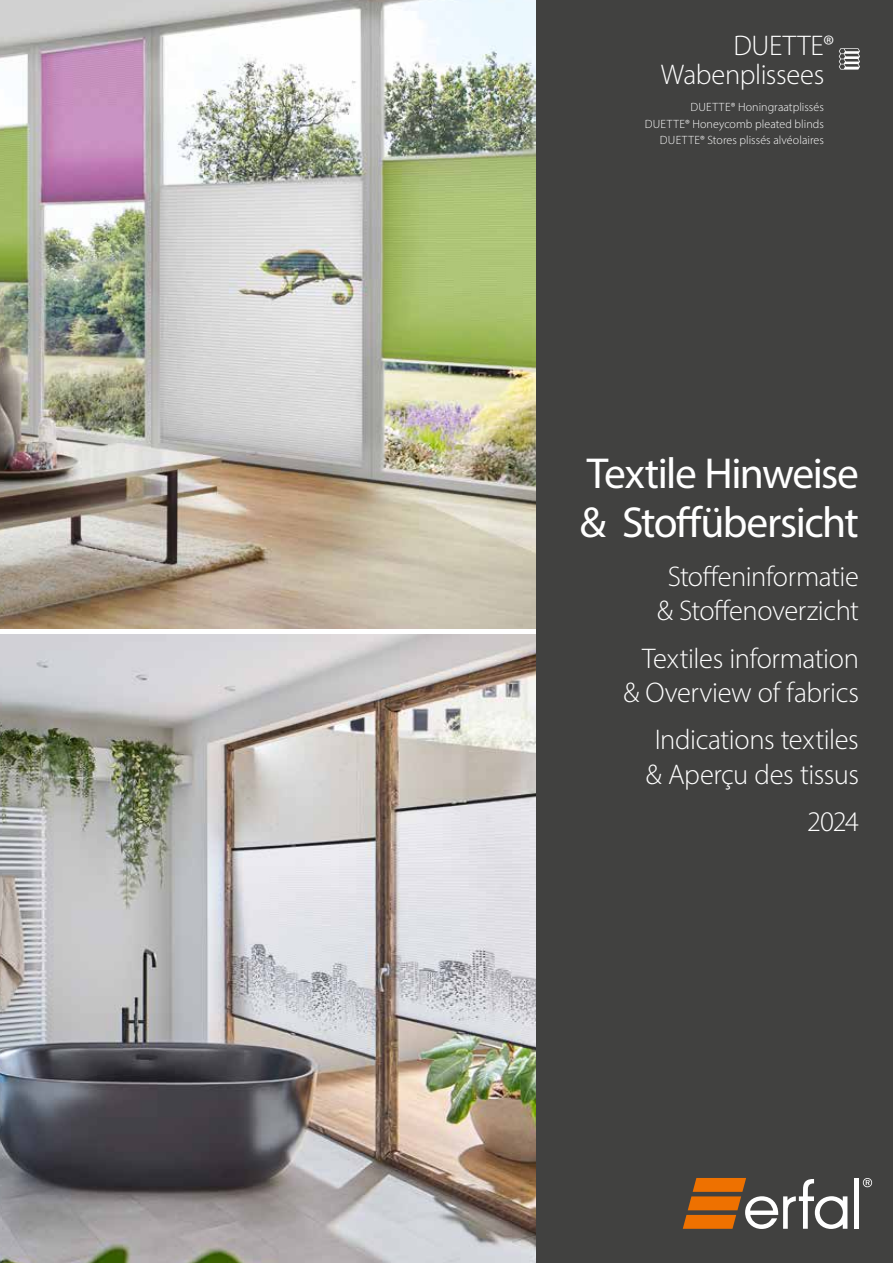
<style>
.page{position:relative;width:893px;height:1263px;background:#fff}
.page>*{position:absolute;margin:0;border:0;box-sizing:border-box;transform-origin:0 0}
.t1{font:43.5px/49.5px "Myriad Pro";letter-spacing:-.035em;color:#fff}
.t2{font:300 28.5px/34.5px "Myriad Pro";letter-spacing:-.015em;color:#fff;text-align:center}
.t3{font:300 12px/16.5px "Myriad Pro";letter-spacing:.005em;color:#fff;text-align:right}
</style>
<div class="page">
<div style="left:536px;top:0;width:357px;height:1263px;background:#414140"></div>
<svg style="left:839px;top:48px;width:21px;height:22px"></svg>
<div style="left:854px;top:1178px;width:5px;height:51px;background:#fff"></div>
<svg style="left:863px;top:1178px;width:9px;height:9px"></svg>
<svg style="left:683px;top:1178px;width:164px;height:51px"></svg>
<img style="left:0;top:0;width:536px;height:628px">
<img style="left:0;top:635px;width:536px;height:628px">
<p class="t2" style="left:661px;top:31px;width:175px;line-height:28.5px;text-align:left;text-indent:73px">DUETTE®<br>Wabenplissees</p>
<p class="t3" style="left:645px;top:99px;width:181px">DUETTE® Honingraatplissés<br>DUETTE® Honeycomb pleated blinds<br>DUETTE® Stores plissés alvéolaires</p>
<h1 class="t1" style="left:580px;top:448px;width:281px">Textile Hinweise &amp; Stoffübersicht</h1>
<p class="t2" style="left:657px;top:559px;width:203px">Stoffeninformatie &amp; Stoffenoverzicht</p>
<p class="t2" style="left:623px;top:641px;width:237px;text-align:right">Textiles information &amp; Overview of fabrics</p>
<p class="t2" style="left:646px;top:722px;width:215px">Indications textiles &amp; Aperçu des tissus</p>
<p class="t2" style="left:807px;top:804px;width:53px">2024</p>
</div>
